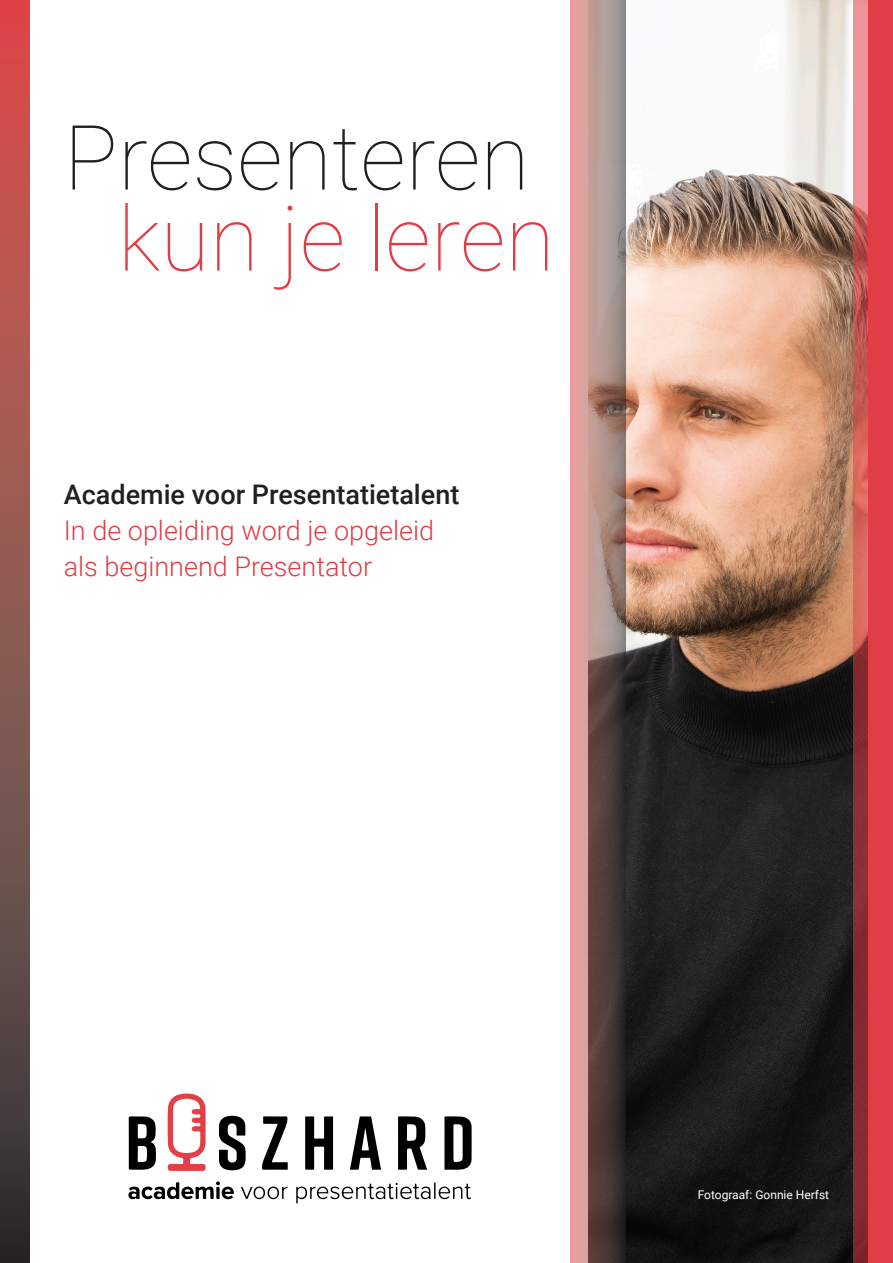
<style>
.page{position:relative;width:893px;height:1263px;background:#fff}
.page>*{position:absolute;margin:0;border:0;box-sizing:border-box;transform-origin:0 0}
.t1{font:100 90px "Roboto";color:#231f20}
.t2{font:100 90px "Roboto";color:#e03d46}
.t3{font:300 27px "Roboto";color:#e03d46}
.t4{font:500 27px "Roboto";color:#231f20}
.t5{font:12px "Roboto";color:#fff}
</style>
<div class="page">
<img style="left:625px;top:0;width:228px;height:1263px">
<svg style="left:0;top:0;width:29px;height:1263px;background:#894e4a"></svg>
<svg style="left:853px;top:0;width:16px;height:1263px;background:#b04d4e"></svg>
<div style="left:869px;top:0;width:24px;height:1263px;background:#e03d46"></div>
<svg style="left:571px;top:0;width:54px;height:1263px;background:#9b7975"></svg>
<svg style="left:129px;top:1116px;width:27px;height:54px"></svg>
<svg style="left:398px;top:1116px;width:29px;height:54px"></svg>
<svg style="left:444px;top:1116px;width:28px;height:54px"></svg>
<svg style="left:305px;top:1116px;width:28px;height:54px"></svg>
<svg style="left:219px;top:1115px;width:27px;height:55px"></svg>
<svg style="left:350px;top:1116px;width:31px;height:54px"></svg>
<svg style="left:262px;top:1116px;width:26px;height:54px"></svg>
<svg style="left:241px;top:1186px;width:47px;height:13px"></svg>
<svg style="left:128px;top:1181px;width:106px;height:19px"></svg>
<svg style="left:296px;top:1182px;width:175px;height:21px"></svg>
<svg style="left:168px;top:1093px;width:38px;height:78px"></svg>
<p class="t1" style="left:64px;top:94px;width:467px">Presenteren</p>
<p class="t2" style="left:118px;top:175px;width:438px">kun je leren</p>
<p class="t4" style="left:64px;top:475px;width:397px">Academie voor Presentatietalent</p>
<p class="t3" style="left:64px;top:511px;width:372px">In de opleiding word je opgeleid</p>
<p class="t3" style="left:64px;top:547px;width:310px">als beginnend Presentator</p>
<p class="t5" style="left:698px;top:1186px;width:133px">Fotograaf: Gonnie Herfst</p>
</div>
